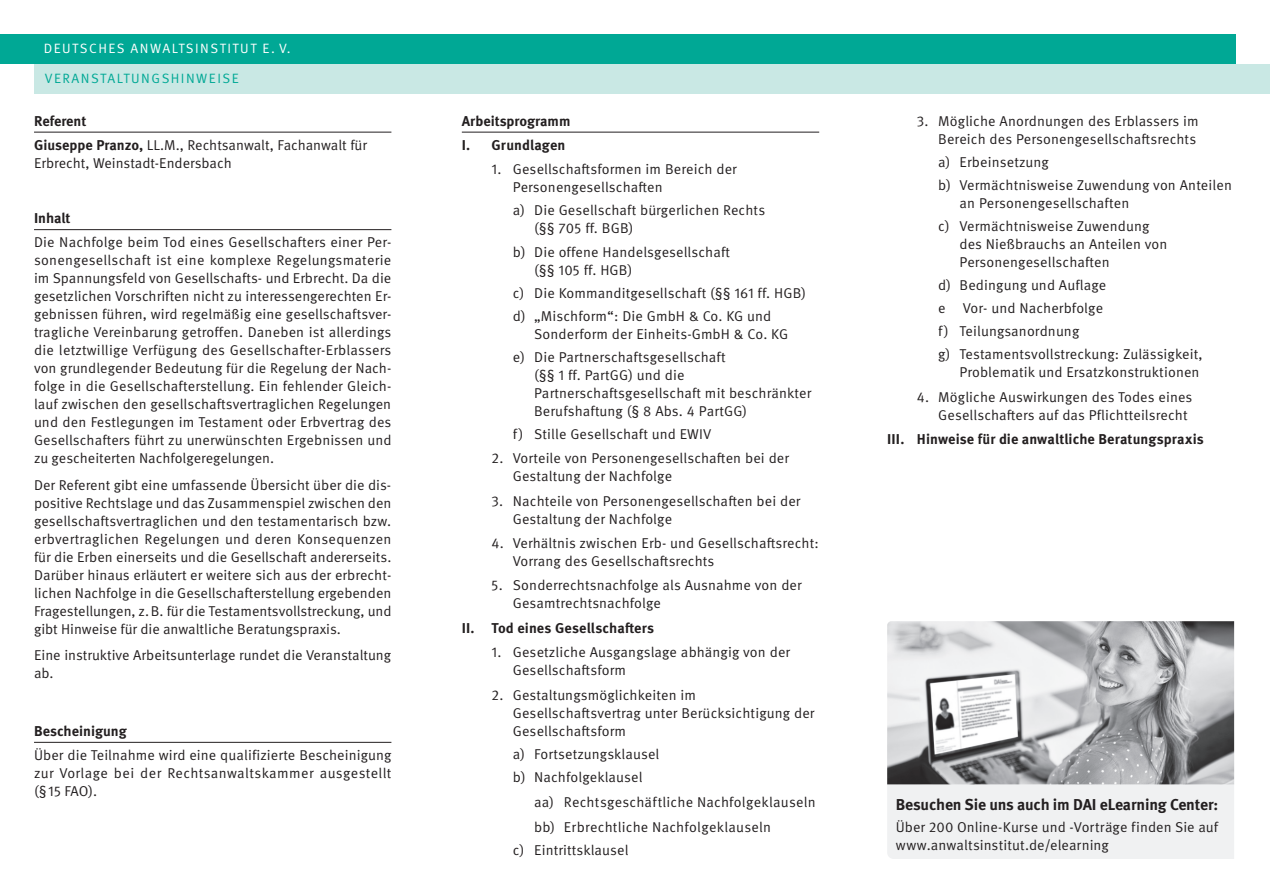
<style>
.page{position:relative;width:1270px;height:893px;background:#fff}
.page>*{position:absolute;margin:0;border:0;box-sizing:border-box;transform-origin:0 0}
.t1{font:700 15.75px "Meta OT";letter-spacing:-.01em;color:#231f20}
.t2{font:14.25px/18px "Meta OT Norm";letter-spacing:.01em;color:#231f20}
.t3{font:700 14.25px/24.5px "Meta OT";color:#231f20}
.t4{font:13.5px "Meta OT Norm";letter-spacing:.11em;color:#fff}
.t5{font:13.5px "Meta OT Norm";letter-spacing:.11em;color:#00a895}
.s1{font-family:"Meta OT";font-weight:700}
</style>
<div class="page">
<div style="left:34px;top:64px;width:1235px;height:30px;background:#c9e8e4"></div>
<div style="left:0;top:34px;width:1235px;height:30px;background:#00a895"></div>
<hr style="left:462px;top:132px;width:357px;height:1px;background:#231f20">
<hr style="left:34px;top:132px;width:357px;height:1px;background:#231f20">
<hr style="left:34px;top:229px;width:357px;height:1px;background:#231f20">
<hr style="left:34px;top:742px;width:357px;height:1px;background:#231f20">
<div style="left:887px;top:784px;width:346px;height:75px;background:#f0f1f2"></div>
<img style="left:887px;top:621px;width:346px;height:163px">
<p class="t4" style="left:44px;top:40px;width:248px">DEUTSCHES ANWALTSINSTITUT E. V.</p>
<p class="t5" style="left:45px;top:70px;width:195px">VERANSTALTUNGSHINWEISE</p>
<p class="t3" style="left:34px;top:109px;width:54px">Referent</p>
<p class="t2" style="left:34px;top:136px;width:334px"><span class="s1">Giuseppe Pranzo,</span> LL.M., Rechtsanwalt, Fachanwalt für<br>Erbrecht, Weinstadt-Endersbach</p>
<p class="t3" style="left:34px;top:206px;width:38px">Inhalt</p>
<p class="t2" style="left:34px;top:234px;width:359px;text-align:justify">Die Nachfolge beim Tod eines Gesellschafters einer Per&shy;sonengesellschaft ist eine komplexe Regelungsmaterie im Spannungsfeld von Gesellschafts- und Erbrecht. Da die gesetzlichen Vorschriften nicht zu interessengerechten Er&shy;gebnissen führen, wird regelmäßig eine gesellschaftsver&shy;tragliche Vereinbarung getroffen. Daneben ist allerdings die letztwillige Verfügung des Gesellschafter-Erblassers von grundlegender Bedeutung für die Regelung der Nach&shy;folge in die Gesellschafterstellung. Ein fehlender Gleich&shy;lauf zwischen den gesellschaftsvertraglichen Regelungen und den Festlegungen im Testament oder Erbvertrag des Gesellschafters führt zu unerwünschten Ergebnissen und zu gescheiterten Nachfolgeregelungen.</p>
<p class="t2" style="left:34px;top:476px;width:359px;text-align:justify">Der Referent gibt eine umfassende Übersicht über die dis&shy;positive Rechtslage und das Zusammenspiel zwischen den gesellschaftsvertraglichen und den testamentarisch bzw. erbvertraglichen Regelungen und deren Konsequenzen für die Erben einerseits und die Gesellschaft andererseits.<br>Darüber hinaus erläutert er weitere sich aus der erbrecht&shy;lichen Nachfolge in die Gesellschafterstellung ergebenden Fragestellungen, z.B. für die Testamentsvollstreckung, und gibt Hinweise für die anwaltliche Beratungspraxis.</p>
<p class="t2" style="left:34px;top:647px;width:358px">Eine instruktive Arbeitsunterlage rundet die Veranstaltung ab.</p>
<p class="t3" style="left:34px;top:719px;width:94px">Bescheinigung</p>
<p class="t2" style="left:34px;top:746px;width:359px;text-align:justify">Über die Teilnahme wird eine qualifizierte Bescheinigung zur Vorlage bei der Rechtsanwaltskammer ausgestellt (§15 FAO).</p>
<p class="t3" style="left:462px;top:109px;width:110px">Arbeitsprogramm<br>I. Grundlagen</p>
<p class="t2" style="left:513px;top:161px;width:225px;text-indent:-21px">1. Gesellschaftsformen im Bereich der<br>Personengesellschaften</p>
<p class="t2" style="left:534px;top:202px;width:232px;text-indent:-21px">a) Die Gesellschaft bürgerlichen Rechts (§§ 705 ff. BGB)</p>
<p class="t2" style="left:534px;top:243px;width:197px;text-indent:-21px">b) Die offene Handelsgesellschaft (§§ 105 ff. HGB)</p>
<p class="t2" style="left:513px;top:281px;width:295px;line-height:23.1px">c) Die Kommanditgesellschaft (§§ 161 ff. HGB) d) „Mischform“: Die GmbH &amp; Co. KG und</p>
<p class="t2" style="left:513px;top:322px;width:277px;line-height:23.1px;text-indent:21px">Sonderform der Einheits-GmbH &amp; Co. KG e) Die Partnerschaftsgesellschaft</p>
<p class="t2" style="left:534px;top:366px;width:278px">(§§ 1 ff. PartGG) und die<br>Partnerschaftsgesellschaft mit beschränkter<br>Berufshaftung (§ 8 Abs. 4 PartGG)</p>
<p class="t2" style="left:513px;top:425px;width:200px">f) Stille Gesellschaft und EWIV</p>
<p class="t2" style="left:513px;top:450px;width:278px;text-indent:-21px">2. Vorteile von Personengesellschaften bei der<br>Gestaltung der Nachfolge</p>
<p class="t2" style="left:513px;top:492px;width:289px;text-indent:-21px">3. Nachteile von Personengesellschaften bei der<br>Gestaltung der Nachfolge</p>
<p class="t2" style="left:513px;top:534px;width:307px;text-indent:-21px">4. Verhältnis zwischen Erb- und Gesellschaftsrecht:<br>Vorrang des Gesellschaftsrechts</p>
<p class="t2" style="left:513px;top:577px;width:290px;text-indent:-21px">5. Sonderrechtsnachfolge als Ausnahme von der<br>Gesamtrechtsnachfolge</p>
<p class="t3" style="left:462px;top:616px;width:194px">II. Tod eines Gesellschafters</p>
<p class="t2" style="left:513px;top:643px;width:279px;text-indent:-21px">1. Gesetzliche Ausgangslage abhängig von der<br>Gesellschaftsform</p>
<p class="t2" style="left:513px;top:686px;width:303px;text-indent:-21px">2. Gestaltungsmöglichkeiten im<br>Gesellschaftsvertrag unter Berücksichtigung der<br>Gesellschaftsform</p>
<p class="t2" style="left:513px;top:742px;width:148px;line-height:23.1px">a) Fortsetzungsklausel b) Nachfolgeklausel</p>
<p class="t2" style="left:534px;top:789px;width:283px;line-height:25px">aa) Rechtsgeschäftliche Nachfolgeklauseln bb) Erbrechtliche Nachfolgeklauseln</p>
<p class="t2" style="left:513px;top:841px;width:117px">c) Eintrittsklausel</p>
<p class="t2" style="left:916px;top:112px;width:283px;text-align:right">3. Mögliche Anordnungen des Erblassers im<br>Bereich des Personengesellschaftsrechts</p>
<p class="t2" style="left:938px;top:150px;width:295px;line-height:23.1px">a) Erbeinsetzung<br>b) Vermächtnisweise Zuwendung von Anteilen</p>
<p class="t2" style="left:938px;top:191px;width:213px;line-height:23.1px;text-align:center">an Personengesellschaften<br>c) Vermächtnisweise Zuwendung</p>
<p class="t2" style="left:959px;top:235px;width:209px">des Nießbrauchs an Anteilen von<br>Personengesellschaften</p>
<p class="t2" style="left:938px;top:274px;width:266px;line-height:23.1px">d) Bedingung und Auflage<br>e Vor- und Nacherbfolge<br>f) Teilungsanordnung<br>g) Testamentsvollstreckung: Zulässigkeit,</p>
<p class="t2" style="left:959px;top:363px;width:241px">Problematik und Ersatzkonstruktionen</p>
<p class="t2" style="left:938px;top:388px;width:256px;text-indent:-21px">4. Mögliche Auswirkungen des Todes eines<br>Gesellschafters auf das Pflichtteilsrecht</p>
<p class="t3" style="left:887px;top:427px;width:318px">III. Hinweise für die anwaltliche Beratungspraxis</p>
<p class="t1" style="left:895px;top:795px;width:324px">Besuchen Sie uns auch im DAI eLearning Center:</p>
<p class="t2" style="left:895px;top:819px;width:324px">Über 200 Online-Kurse und -Vorträge finden Sie auf www.anwaltsinstitut.de/elearning</p>
</div>
